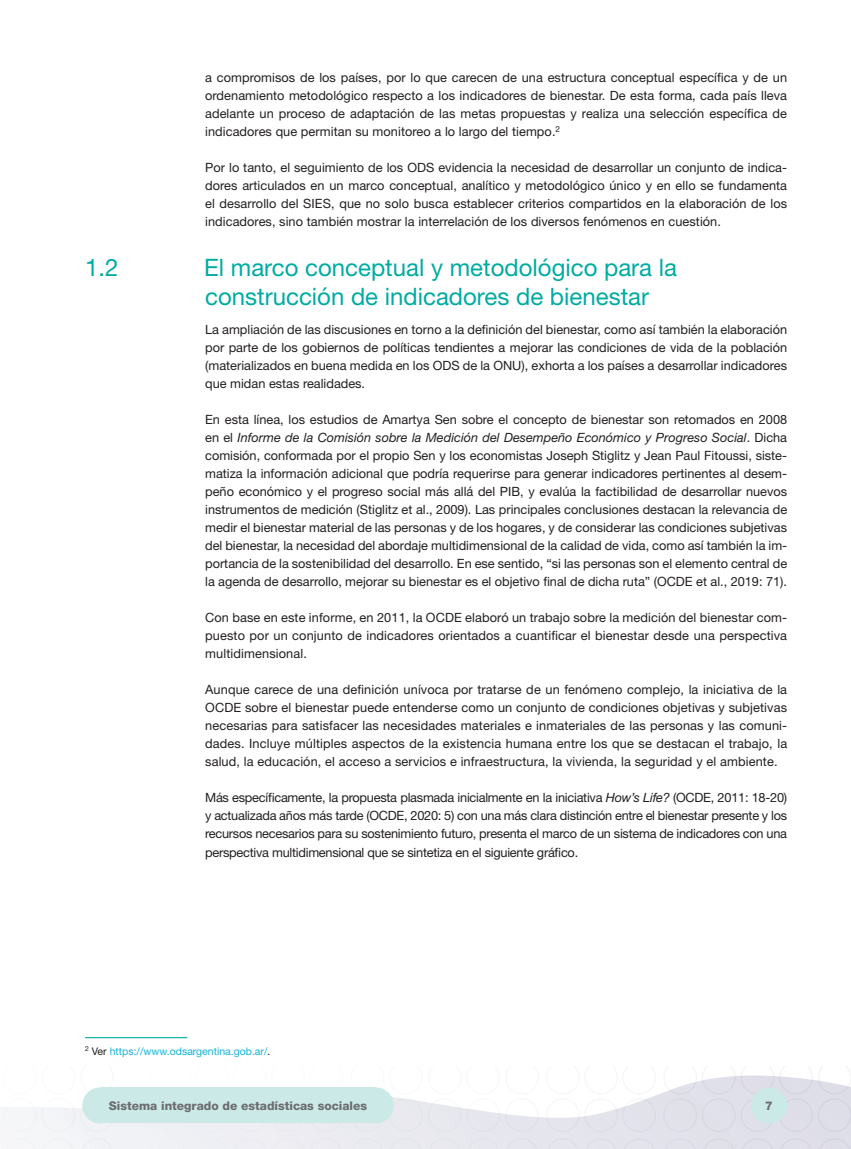
<style>
.page{position:relative;width:851px;height:1149px;background:#fff}
.page>*{position:absolute;margin:0;border:0;box-sizing:border-box;transform-origin:0 0}
.H2_n{font:24px/28.8px "Helvetica Neue LT Std";color:#00aba2}
.texto{font:12.75px/18px "Helvetica Neue LT Std";letter-spacing:.005em;color:#231f20;text-align:justify}
.t1{font:800 12px "Helvetica Neue LT Std";color:#6c6d70}
.Lamadas_nota_fuente{font:10.5px "Helvetica Neue LT Std";color:#16b3d6}
.s1{font-style:italic}
.s2{color:#231f20}
</style>
<div class="page">
<svg style="left:118px;top:1066px;width:732px;height:82px"></svg>
<div style="left:2px;top:1107px;width:112px;height:41px;background:#f4f5f7"></div>
<div style="left:751px;top:1087px;width:36px;height:36px;background:#cbe9e7;border-radius:50%"></div>
<div style="left:82px;top:1087px;width:36px;height:36px;background:#cbe9e7;border-radius:50%"></div>
<div style="left:358px;top:1087px;width:36px;height:36px;background:#cbe9e7;border-radius:50%"></div>
<div style="left:100px;top:1087px;width:276px;height:36px;background:#cbe9e7"></div>
<hr style="left:85px;top:1036px;width:102px;height:1px;background:#00aba2">
<p class="texto" style="left:205px;top:68px;width:583px">a compromisos de los países, por lo que carecen de una estructura conceptual específica y de un ordenamiento metodológico respecto a los indicadores de bienestar. De esta forma, cada país lleva adelante un proceso de adaptación de las metas propuestas y realiza una selección específica de indicadores que permitan su monitoreo a lo largo del tiempo.<sup>2</sup></p>
<p class="texto" style="left:205px;top:158px;width:583px">Por lo tanto, el seguimiento de los ODS evidencia la necesidad de desarrollar un conjunto de indica&shy;dores articulados en un marco conceptual, analítico y metodológico único y en ello se fundamenta el desarrollo del SIES, que no solo busca establecer criterios compartidos en la elaboración de los indicadores, sino también mostrar la interrelación de los diversos fenómenos en cuestión.</p>
<p class="H2_n" style="left:85px;top:253px;width:35px">1.2</p>
<p class="H2_n" style="left:204px;top:253px;width:474px">El marco conceptual y metodológico para la construcción de indicadores de bienestar</p>
<p class="texto" style="left:205px;top:320px;width:583px">La ampliación de las discusiones en torno a la definición del bienestar, como así también la elaboración por parte de los gobiernos de políticas tendientes a mejorar las condiciones de vida de la población (materializados en buena medida en los ODS de la ONU), exhorta a los países a desarrollar indicadores que midan estas realidades.</p>
<p class="texto" style="left:205px;top:410px;width:583px">En esta línea, los estudios de Amartya Sen sobre el concepto de bienestar son retomados en 2008 en el <span class="s1">Informe de la Comisión sobre la Medición del Desempeño Económico y Progreso Social</span>. Dicha comisión, conformada por el propio Sen y los economistas Joseph Stiglitz y Jean Paul Fitoussi, siste&shy;matiza la información adicional que podría requerirse para generar indicadores pertinentes al desem&shy;peño económico y el progreso social más allá del PIB, y evalúa la factibilidad de desarrollar nuevos instrumentos de medición (Stiglitz et al., 2009). Las principales conclusiones destacan la relevancia de medir el bienestar material de las personas y de los hogares, y de considerar las condiciones subjetivas del bienestar, la necesidad del abordaje multidimensional de la calidad de vida, como así también la im&shy;portancia de la sostenibilidad del desarrollo. En ese sentido, “si las personas son el elemento central de la agenda de desarrollo, mejorar su bienestar es el objetivo final de dicha ruta” (OCDE et al., 2019: 71).</p>
<p class="texto" style="left:205px;top:608px;width:583px">Con base en este informe, en 2011, la OCDE elaboró un trabajo sobre la medición del bienestar com&shy;puesto por un conjunto de indicadores orientados a cuantificar el bienestar desde una perspectiva multidimensional.</p>
<p class="texto" style="left:205px;top:680px;width:583px">Aunque carece de una definición unívoca por tratarse de un fenómeno complejo, la iniciativa de la OCDE sobre el bienestar puede entenderse como un conjunto de condiciones objetivas y subjetivas necesarias para satisfacer las necesidades materiales e inmateriales de las personas y las comuni&shy;dades. Incluye múltiples aspectos de la existencia humana entre los que se destacan el trabajo, la salud, la educación, el acceso a servicios e infraestructura, la vivienda, la seguridad y el ambiente.</p>
<p class="texto" style="left:205px;top:788px;width:583px">Más específicamente, la propuesta plasmada inicialmente en la iniciativa <span class="s1">How’s Life?</span> (OCDE, 2011: 18-20) y actualizada años más tarde (OCDE, 2020: 5) con una más clara distinción entre el bienestar presente y los recursos necesarios para su sostenimiento futuro, presenta el marco de un sistema de indicadores con una perspectiva multidimensional que se sintetiza en el siguiente gráfico.</p>
<p class="Lamadas_nota_fuente" style="left:85px;top:1044px;width:187px"><sup>2</sup> <span class="s2">Ver</span> https://www.odsargentina.gob.ar/<span class="s2">.</span></p>
<p class="t1" style="left:109px;top:1097px;width:260px">Sistema integrado de estadísticas sociales</p>
<p class="t1" style="left:765px;top:1097px;width:9px">7</p>
</div>
